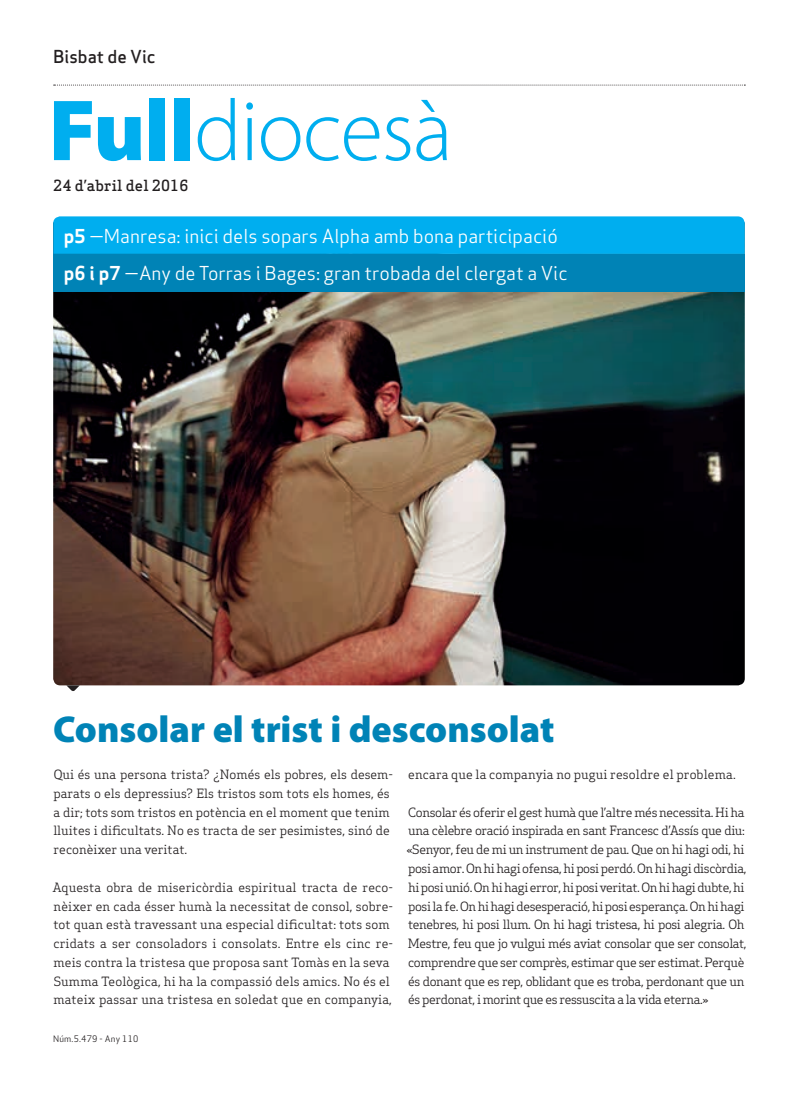
<style>
.page{position:relative;width:798px;height:1099px;background:#fff}
.page>*{position:absolute;margin:0;border:0;box-sizing:border-box;transform-origin:0 0}
.Titulars{font:300 87.5px "Myriad Pro";letter-spacing:-.015em;color:#00aeef}
.Titulars-2{font:900 37.5px "Myriad Pro";color:#0083b6}
.Destacat_Portada{font:18.75px "Apex Sans Book T";color:#fff}
.Capçalera{font:17.5px "Apex Sans Medium T";color:#231f20}
.Data{font:500 15px "Apex Serif";letter-spacing:.01em;color:#231f20}
.Text_General{font:12.5px/18.8px "Apex Serif";letter-spacing:-.03em;color:#231f20}
.Text_General-2{font:12.5px/18.8px "Apex Serif";letter-spacing:.01em;color:#231f20}
.Text_General-3{font:12.5px/18.8px "Apex Serif";letter-spacing:-.01em;color:#231f20}
.Data_Peu{font:8.75px "Apex Sans Book T";letter-spacing:.02em;color:#231f20}
.s1{font-weight:900}
.s2{font-family:"Apex Sans Bold T"}
</style>
<div class="page">
<img style="left:53px;top:291px;width:691px;height:394px">
<svg style="left:54px;top:85px;width:691px;height:1px"></svg>
<svg style="left:66px;top:685px;width:14px;height:6px"></svg>
<div style="left:53px;top:216px;width:691px;height:38px;background:#00aeef"></div>
<div style="left:53px;top:254px;width:691px;height:37px;background:#0083b6"></div>
<p class="Capçalera" style="left:53px;top:45px;width:104px">Bisbat de Vic</p>
<p class="Titulars" style="left:49px;top:78px;width:405px"><span class="s1">Full</span>diocesà</p>
<p class="Data" style="left:53px;top:176px;width:137px">24 d’abril del 2016</p>
<p class="Destacat_Portada" style="left:64px;top:224px;width:495px"><span class="s2">p5</span> —Manresa: inici dels sopars Alpha amb bona participació</p>
<p class="Destacat_Portada" style="left:64px;top:261px;width:505px"><span class="s2">p6 i p7</span> —Any de Torras i Bages: gran trobada del clergat a Vic</p>
<p class="Titulars-2" style="left:53px;top:704px;width:502px">Consolar el trist i desconsolat</p>
<p class="Text_General-3" style="left:53px;top:765px;width:341px">Qui és una persona trista? ¿Només els pobres, els desem&shy;parats o els depressius? Els tristos som tots els homes, és a dir; tots som tristos en potència en el moment que tenim lluites i dificultats. No es tracta de ser pesimistes, sinó de reconèixer una veritat.</p>
<p class="Text_General-2" style="left:53px;top:877px;width:342px">Aquesta obra de misericòrdia espiritual tracta de reco&shy;nèixer en cada ésser humà la necessitat de consol, sobre&shy;tot quan està travessant una especial dificultat: tots som cridats a ser consoladors i consolats. Entre els cinc re&shy;meis contra la tristesa que proposa sant Tomàs en la seva Summa Teològica, hi ha la compassió dels amics. No és el mateix passar una tristesa en soledat que en companyia,</p>
<p class="Data_Peu" style="left:53px;top:1032px;width:87px">Núm.5.479 - Any 110</p>
<p class="Text_General-2" style="left:408px;top:765px;width:329px">encara que la companyia no pugui resoldre el problema.</p>
<p class="Text_General" style="left:406px;top:802px;width:341px">Consolar és oferir el gest humà que l’altre més necessita. Hi ha una cèlebre oració inspirada en sant Francesc d’Assís que diu: «Senyor, feu de mi un instrument de pau. Que on hi hagi odi, hi posi amor. On hi hagi ofensa, hi posi perdó. On hi hagi discòrdia, hi posi unió. On hi hagi error, hi posi veritat. On hi hagi dubte, hi posi la fe. On hi hagi desesperació, hi posi esperança. On hi hagi tenebres, hi posi llum. On hi hagi tristesa, hi posi alegria. Oh Mestre, feu que jo vulgui més aviat consolar que ser consolat, comprendre que ser comprès, estimar que ser estimat. Perquè és donant que es rep, oblidant que es troba, perdonant que un és perdonat, i morint que es ressuscita a la vida eterna.»</p>
</div>
